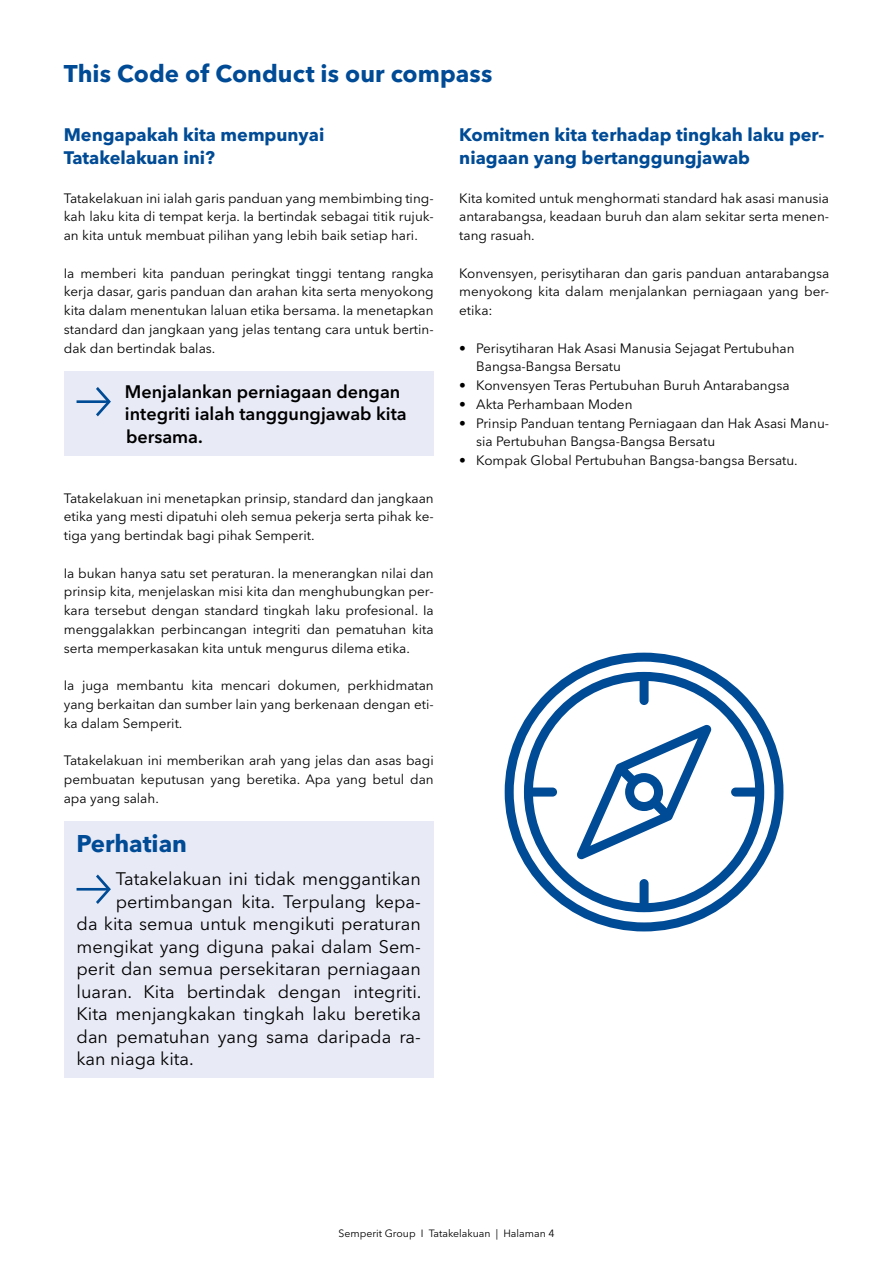
<style>
.page{position:relative;width:893px;height:1263px;background:#fff}
.page>*{position:absolute;margin:0;border:0;box-sizing:border-box;transform-origin:0 0}
.t1{font:700 24px "Avenir Next LT Pro";color:#004b96}
.t2{font:18px "Avenir Next LT Pro";color:#000}
.t3{font:700 18px/22.5px "Avenir Next LT Pro";color:#004b96}
.t4{font:600 18px/22.5px "Avenir Next LT Pro";color:#000}
.t5{font:13.5px/18.8px "Avenir Next LT Pro";color:#000;text-align:justify}
.t6{font:10.5px "Avenir Next LT Pro";color:#000}
</style>
<div class="page">
<div style="left:64px;top:371px;width:370px;height:84px;background:#e8eaf6"></div>
<div style="left:64px;top:821px;width:370px;height:257px;background:#e8eaf6"></div>
<svg style="left:505px;top:653px;width:278px;height:278px"></svg>
<svg style="left:524px;top:672px;width:240px;height:240px"></svg>
<svg style="left:577px;top:724px;width:135px;height:135px"></svg>
<h1 class="t1" style="left:64px;top:59px;width:430px">This Code of Conduct is our compass</h1>
<h2 class="t3" style="left:64px;top:123px;width:262px">Mengapakah kita mempunyai<br>Tatakelakuan ini?</h2>
<p class="t5" style="left:64px;top:188px;width:371px">Tatakelakuan ini ialah garis panduan yang membimbing ting&shy;kah laku kita di tempat kerja. Ia bertindak sebagai titik rujuk&shy;an kita untuk membuat pilihan yang lebih baik setiap hari.</p>
<p class="t5" style="left:64px;top:263px;width:371px">Ia memberi kita panduan peringkat tinggi tentang rangka kerja dasar, garis panduan dan arahan kita serta menyokong kita dalam menentukan laluan etika bersama. Ia menetapkan standard dan jangkaan yang jelas tentang cara untuk bertin&shy;dak dan bertindak balas.</p>
<h2 class="t4" style="left:125px;top:380px;width:283px">Menjalankan perniagaan dengan integriti ialah tanggungjawab kita bersama.</h2>
<p class="t5" style="left:64px;top:488px;width:371px">Tatakelakuan ini menetapkan prinsip, standard dan jangkaan etika yang mesti dipatuhi oleh semua pekerja serta pihak ke&shy;tiga yang bertindak bagi pihak Semperit.</p>
<p class="t5" style="left:64px;top:563px;width:371px">Ia bukan hanya satu set peraturan. Ia menerangkan nilai dan prinsip kita, menjelaskan misi kita dan menghubungkan per&shy;kara tersebut dengan standard tingkah laku profesional. Ia menggalakkan perbincangan integriti dan pematuhan kita serta memperkasakan kita untuk mengurus dilema etika.</p>
<p class="t5" style="left:64px;top:676px;width:371px">Ia juga membantu kita mencari dokumen, perkhidmatan yang berkaitan dan sumber lain yang berkenaan dengan eti&shy;ka dalam Semperit.</p>
<p class="t5" style="left:64px;top:751px;width:371px">Tatakelakuan ini memberikan arah yang jelas dan asas bagi pembuatan keputusan yang beretika. Apa yang betul dan apa yang salah.</p>
<h1 class="t1" style="left:77px;top:829px;width:112px">Perhatian</h1>
<h2 class="t2" style="left:116px;top:868px;width:307px">Tatakelakuan ini tidak menggantikan</h2>
<h2 class="t2" style="left:116px;top:891px;width:307px">pertimbangan kita. Terpulang kepa-</h2>
<h2 class="t2" style="left:77px;top:913px;width:346px">da kita semua untuk mengikuti peraturan</h2>
<h2 class="t2" style="left:77px;top:936px;width:346px">mengikat yang diguna pakai dalam Sem-</h2>
<h2 class="t2" style="left:77px;top:958px;width:346px">perit dan semua persekitaran perniagaan</h2>
<h2 class="t2" style="left:77px;top:981px;width:346px">luaran. Kita bertindak dengan integriti.</h2>
<h2 class="t2" style="left:77px;top:1003px;width:346px">Kita menjangkakan tingkah laku beretika</h2>
<h2 class="t2" style="left:77px;top:1026px;width:346px">dan pematuhan yang sama daripada ra-</h2>
<h2 class="t2" style="left:77px;top:1048px;width:119px">kan niaga kita.</h2>
<h2 class="t3" style="left:459px;top:123px;width:367px">Komitmen kita terhadap tingkah laku per&shy;niagaan yang bertanggungjawab</h2>
<p class="t5" style="left:459px;top:188px;width:371px">Kita komited untuk menghormati standard hak asasi manusia antarabangsa, keadaan buruh dan alam sekitar serta menen&shy;tang rasuah.</p>
<p class="t5" style="left:459px;top:263px;width:371px">Konvensyen, perisytiharan dan garis panduan antarabangsa menyokong kita dalam menjalankan perniagaan yang ber&shy;etika:</p>
<p class="t5" style="left:476px;top:338px;width:320px;text-indent:-17px">• Perisytiharan Hak Asasi Manusia Sejagat Pertubuhan<br>Bangsa-Bangsa Bersatu</p>
<p class="t5" style="left:459px;top:376px;width:332px">• Konvensyen Teras Pertubuhan Buruh Antarabangsa</p>
<p class="t5" style="left:459px;top:395px;width:175px">• Akta Perhambaan Moden</p>
<p class="t5" style="left:476px;top:413px;width:354px;text-indent:-17px">• Prinsip Panduan tentang Perniagaan dan Hak Asasi Manu&shy;sia Pertubuhan Bangsa-Bangsa Bersatu</p>
<p class="t5" style="left:459px;top:451px;width:340px">• Kompak Global Pertubuhan Bangsa-bangsa Bersatu.</p>
<p class="t6" style="left:338px;top:1227px;width:217px">Semperit Group I Tatakelakuan | Halaman 4</p>
</div>
